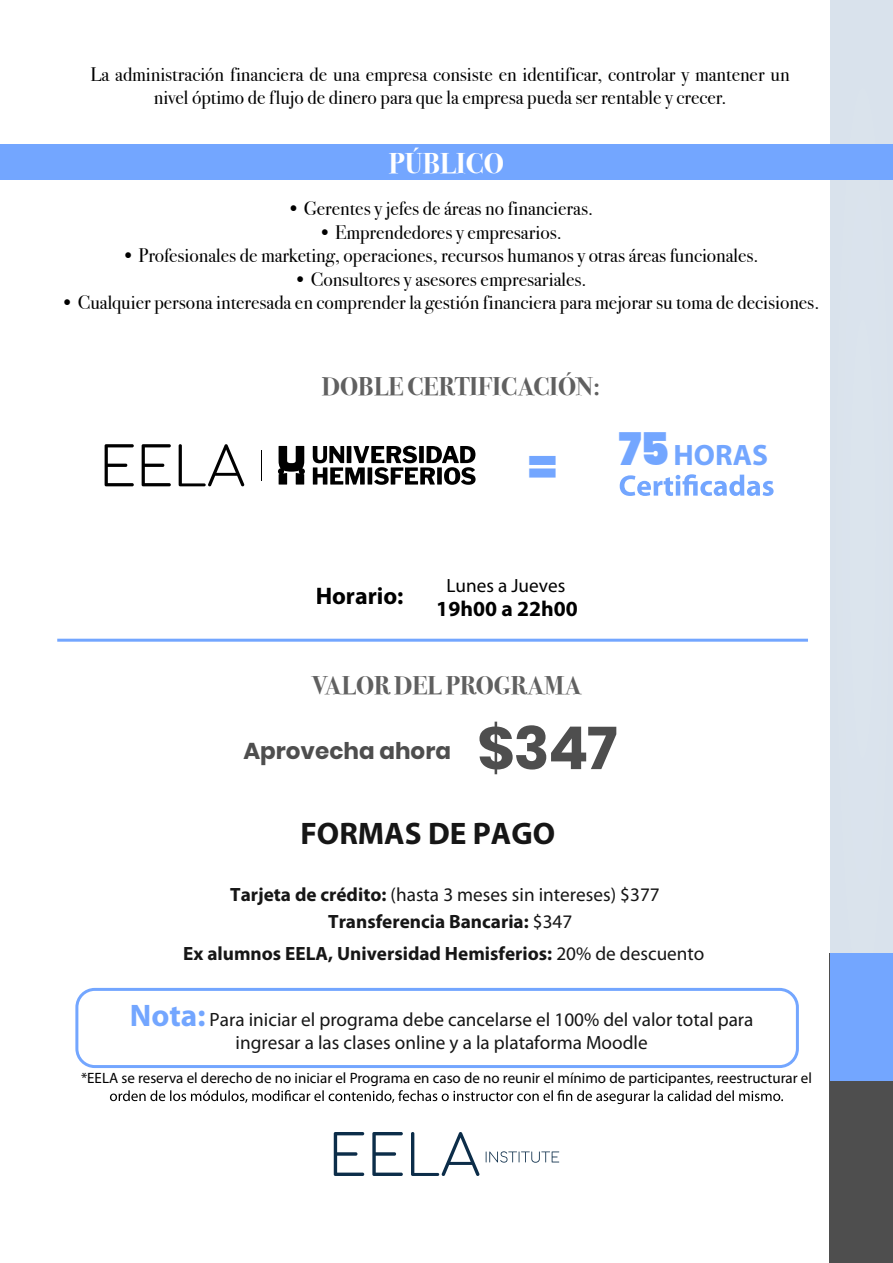
<style>
.page{position:relative;width:893px;height:1263px;background:#fff}
.page>*{position:absolute;margin:0;border:0;box-sizing:border-box;transform-origin:0 0}
.t1{font:700 59.4px "Poppins";color:#4e4e4e}
.t2{font:900 44.85px "Poppins";color:#73a6ff}
.t3{font:700 31.2px "Myriad Pro";color:#161616}
.t4{font:700 29.55px "Myriad Pro";color:#73a6ff}
.t5{font:28.5px "Bodoni Svty Two ITCTT Bold";color:#fff}
.t6{font:25.5px "Bodoni Svty Two ITCTT Bold";color:#606060}
.t7{font:700 24px "Myriad Pro";color:#000}
.t8{font:700 23.1px "Poppins";color:#4e4e4e}
.t9{font:700 21.6px "Myriad Pro";color:#000}
.t10{font:19.5px/23.4px "Bodoni Svty Two ITCTT Book";color:#000;text-align:center}
.t11{font:700 19.2px/27.6px "Myriad Pro";color:#161616;text-align:center}
.t12{font:19.2px/23.2px "Myriad Pro";color:#161616;text-align:center}
.t13{font:19.2px "Myriad Pro";color:#000}
.t14{font:15px "Myriad Pro";color:#000}
.s1{font-family:"Poppins";font-weight:900;font-size:44.85px}
.s2{font-weight:400}
.s3{font-weight:700;font-size:31.2px;color:#73a6ff}
</style>
<div class="page">
<div style="left:830px;top:0;width:63px;height:1080px;background:#dae3ec"></div>
<div style="left:830px;top:953px;width:63px;height:310px;background:#4e4e4e"></div>
<div style="left:830px;top:953px;width:63px;height:127px;background:#73a6ff"></div>
<div style="left:0;top:144px;width:893px;height:35px;background:#73a6ff"></div>
<hr style="left:57px;top:639px;width:751px;height:3px;background:#73a6ff">
<div style="left:75px;top:988px;width:724px;height:80px;border:3px solid #73a6ff;border-radius:18px"></div>
<svg style="left:620px;top:474px;width:154px;height:22px"></svg>
<svg style="left:110px;top:1090px;width:673px;height:14px"></svg>
<svg style="left:334px;top:1132px;width:30px;height:44px"></svg>
<svg style="left:372px;top:1132px;width:31px;height:44px"></svg>
<svg style="left:411px;top:1132px;width:68px;height:44px"></svg>
<svg style="left:486px;top:1151px;width:73px;height:12px"></svg>
<svg style="left:313px;top:446px;width:163px;height:39px"></svg>
<svg style="left:278px;top:446px;width:27px;height:39px"></svg>
<svg style="left:105px;top:444px;width:29px;height:42px"></svg>
<svg style="left:142px;top:444px;width:29px;height:42px"></svg>
<svg style="left:179px;top:444px;width:65px;height:42px"></svg>
<hr style="left:261px;top:450px;width:1px;height:31px;background:#000">
<p class="t10" style="left:91px;top:63px;width:701px">La administración financiera de una empresa consiste en identificar, controlar y mantener un nivel óptimo de flujo de dinero para que la empresa pueda ser rentable y crecer.</p>
<h3 class="t5" style="left:389px;top:147px;width:117px">PÚBLICO</h3>
<p class="t10" style="left:287px;top:197px;width:308px">• Gerentes y jefes de áreas no financieras.</p>
<p class="t10" style="left:318px;top:221px;width:245px">• Emprendedores y empresarios.</p>
<p class="t10" style="left:121px;top:244px;width:639px">• Profesionales de marketing, operaciones, recursos humanos y otras áreas funcionales.</p>
<p class="t10" style="left:294px;top:267px;width:294px">• Consultores y asesores empresariales.</p>
<p class="t10" style="left:61px;top:291px;width:760px">• Cualquier persona interesada en comprender la gestión financiera para mejorar su toma de decisiones.</p>
<h3 class="t6" style="left:322px;top:371px;width:280px">DOBLE CERTIFICACIÓN:</h3>
<h2 class="t2" style="left:528px;top:440px;width:30px">=</h2>
<h3 class="t4" style="left:619px;top:436px;width:151px"><span class="s1">75</span>HORAS</h3>
<p class="t7" style="left:316px;top:580px;width:89px">Horario:</p>
<p class="t13" style="left:446px;top:574px;width:120px">Lunes a Jueves</p>
<p class="t9" style="left:436px;top:594px;width:143px">19h00 a 22h00</p>
<h3 class="t6" style="left:312px;top:670px;width:271px">VALOR DEL PROGRAMA</h3>
<p class="t8" style="left:243px;top:737px;width:209px">Aprovecha ahora</p>
<h1 class="t1" style="left:477px;top:714px;width:142px">$347</h1>
<h3 class="t3" style="left:300px;top:813px;width:256px">FORMAS DE PAGO</h3>
<p class="t11" style="left:230px;top:880px;width:431px">Tarjeta de crédito: <span class="s2">(hasta 3 meses sin intereses) $377<br></span>Transferencia Bancaria: <span class="s2">$347</span></p>
<p class="t11" style="left:183px;top:939px;width:523px">Ex alumnos EELA, Universidad Hemisferios: <span class="s2">20% de descuento</span></p>
<p class="t12" style="left:130px;top:1008px;width:625px"><span class="s3">Nota:</span> Para iniciar el programa debe cancelarse el 100% del valor total para ingresar a las clases online y a la plataforma Moodle</p>
<p class="t14" style="left:81px;top:1069px;width:732px">*EELA se reserva el derecho de no iniciar el Programa en caso de no reunir el mínimo de participantes, reestructurar el</p>
</div>
